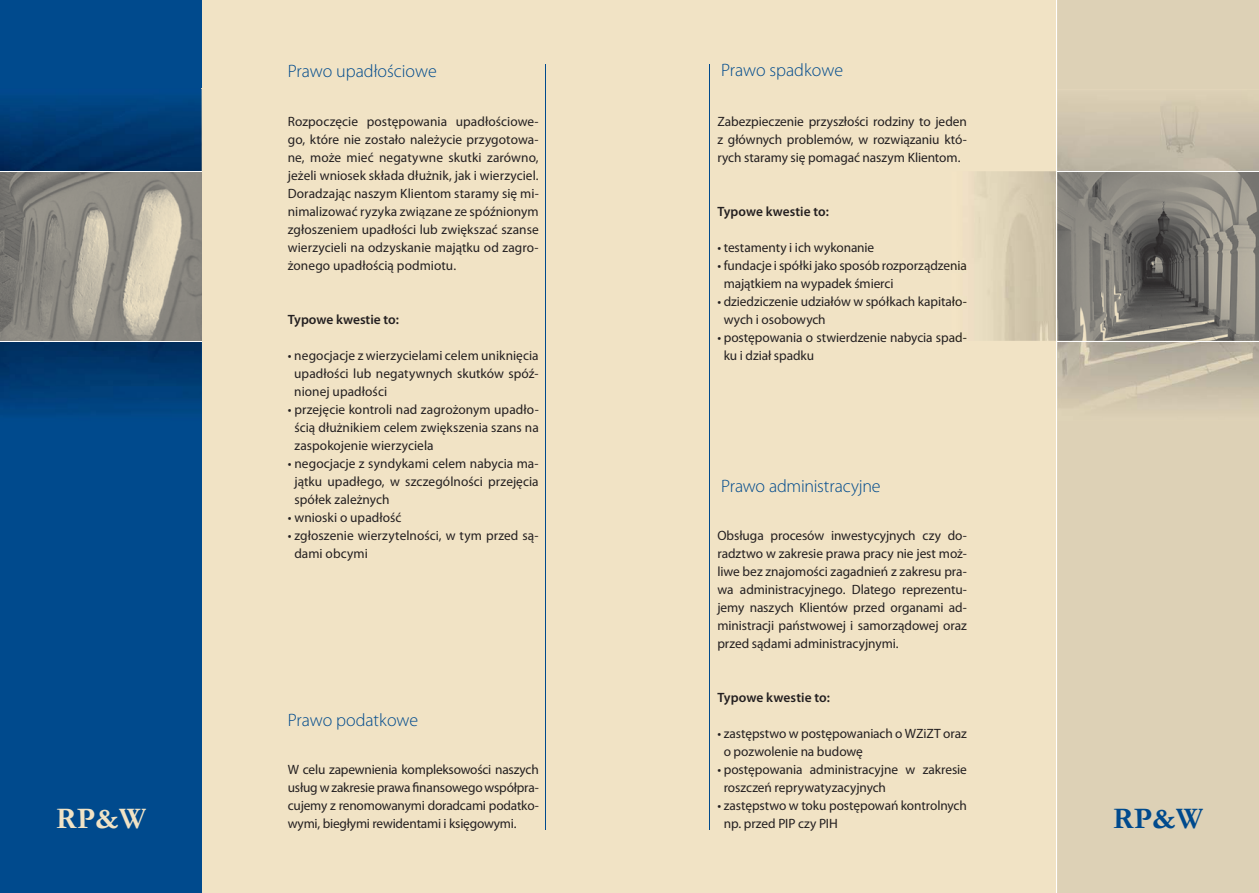
<style>
.page{position:relative;width:1259px;height:893px;background:#f1e3c5}
.page>*{position:absolute;margin:0;border:0;box-sizing:border-box;transform-origin:0 0}
.t1{font:700 30px "Garamond";color:#f1e3c5}
.t2{font:700 30px "Garamond";color:#004a8d}
.t3{font:300 18px "Myriad Pro";color:#004a8d}
.t4{font:13.5px/18px "Myriad Pro";letter-spacing:-.005em;color:#231f20;text-align:justify}
.t5{font:600 13.5px "Myriad Pro";color:#231f20}
.s1{color:#211b13}
</style>
<div class="page">
<div style="left:1057px;top:0;width:202px;height:893px;background:#ddd1b6"></div>
<div style="left:0;top:0;width:202px;height:893px;background:#004a8d"></div>
<img style="left:1057px;top:342px;width:202px;height:78px">
<img style="left:0;top:89px;width:202px;height:82px">
<img style="left:1057px;top:89px;width:202px;height:82px">
<img style="left:0;top:172px;width:202px;height:169px">
<img style="left:975px;top:171px;width:284px;height:170px">
<hr style="left:0;top:171px;width:202px;height:1px;background:#fff">
<hr style="left:1057px;top:171px;width:202px;height:1px;background:#fff">
<hr style="left:0;top:341px;width:202px;height:1px;background:#fff">
<hr style="left:1057px;top:341px;width:202px;height:1px;background:#fff">
<hr style="left:545px;top:64px;width:1px;height:765px;background:#004a8d">
<hr style="left:709px;top:64px;width:1px;height:765px;background:#004a8d">
<hr style="left:1056px;top:0;width:1px;height:893px;background:#fff">
<h2 class="t3" style="left:288px;top:64px;width:150px">Prawo upadłościowe</h2>
<p class="t4" style="left:288px;top:114px;width:252px">Rozpoczęcie postępowania upadłościowe&shy;go, które nie zostało należycie przygotowa&shy;ne, może mieć negatywne skutki zarówno, jeżeli wniosek składa dłużnik, jak i wierzyciel.<br>Doradzając naszym Klientom staramy się mi&shy;nimalizować ryzyka związane ze spóźnionym zgłoszeniem upadłości lub zwiększać szanse wierzycieli na odzyskanie majątku od zagro&shy;żonego upadłością podmiotu.</p>
<p class="t5" style="left:288px;top:314px;width:113px">Typowe kwestie to:</p>
<p class="t4" style="left:294px;top:348px;width:246px;text-indent:-6px">• negocjacje z wierzycielami celem uniknięcia upadłości lub negatywnych skutków spóź&shy;nionej upadłości</p>
<p class="t4" style="left:294px;top:402px;width:246px;text-indent:-7px">• przejęcie kontroli nad zagrożonym upadło&shy;ścią dłużnikiem celem zwiększenia szans na zaspokojenie wierzyciela</p>
<p class="t4" style="left:294px;top:456px;width:246px;text-indent:-7px">• negocjacje z syndykami celem nabycia ma&shy;jątku upadłego, w szczególności przejęcia spółek zależnych</p>
<p class="t4" style="left:288px;top:510px;width:115px">• wnioski o upadłość</p>
<p class="t4" style="left:294px;top:528px;width:246px;text-indent:-7px">• zgłoszenie wierzytelności, w tym przed są&shy;dami obcymi</p>
<h2 class="t3" style="left:721px;top:64px;width:123px">Prawo spadkowe</h2>
<p class="t4" style="left:717px;top:114px;width:251px">Zabezpieczenie przyszłości rodziny to jeden z głównych problemów, w rozwiązaniu któ&shy;rych staramy się pomagać naszym Klientom.</p>
<p class="t5" style="left:717px;top:206px;width:113px">Typowe kwestie to:</p>
<p class="t4" style="left:717px;top:240px;width:158px">• testamenty i ich wykonanie</p>
<p class="t4" style="left:723px;top:258px;width:245px;text-indent:-6px">• fundacje i spółki jako sposób rozporządze<span class="s1">nia </span>majątkiem na wypadek śmierci</p>
<p class="t4" style="left:723px;top:294px;width:245px;text-indent:-6px">• dziedziczenie udziałów w spółkach kapita<span class="s1">ło&shy;</span>wych i osobowych</p>
<p class="t4" style="left:723px;top:330px;width:245px;text-indent:-6px">• postępowania o stwierdzenie nabycia sp<span class="s1">ad&shy;</span>ku i dział spadku</p>
<h2 class="t3" style="left:721px;top:479px;width:161px">Prawo administracyjne</h2>
<p class="t4" style="left:717px;top:528px;width:251px">Obsługa procesów inwestycyjnych czy do&shy;radztwo w zakresie prawa pracy nie jest moż&shy;liwe bez znajomości zagadnień z zakresu pra&shy;wa administracyjnego. Dlatego reprezentu&shy;jemy naszych Klientów przed organami ad&shy;ministracji państwowej i samorządowej oraz przed sądami administracyjnymi.</p>
<p class="t5" style="left:717px;top:692px;width:114px">Typowe kwestie to:</p>
<p class="t4" style="left:723px;top:726px;width:245px;text-indent:-6px">• zastępstwo w postępowaniach o WZiZT oraz o pozwolenie na budowę</p>
<p class="t4" style="left:723px;top:762px;width:245px;text-indent:-6px">• postępowania administracyjne w zakresie roszczeń reprywatyzacyjnych</p>
<p class="t4" style="left:723px;top:798px;width:245px;text-indent:-6px">• zastępstwo w toku postępowań kontrolnych np. przed PIP czy PIH</p>
<h2 class="t3" style="left:288px;top:713px;width:132px">Prawo podatkowe</h2>
<p class="t4" style="left:288px;top:762px;width:252px">W celu zapewnienia kompleksowości naszych usług w zakresie prawa finansowego współpra&shy;cujemy z renomowanymi doradcami podatko&shy;wymi, biegłymi rewidentami i księgowymi.</p>
<h1 class="t1" style="left:56px;top:803px;width:92px">RP&amp;W</h1>
<h1 class="t2" style="left:1112px;top:803px;width:92px">RP&amp;W</h1>
</div>
